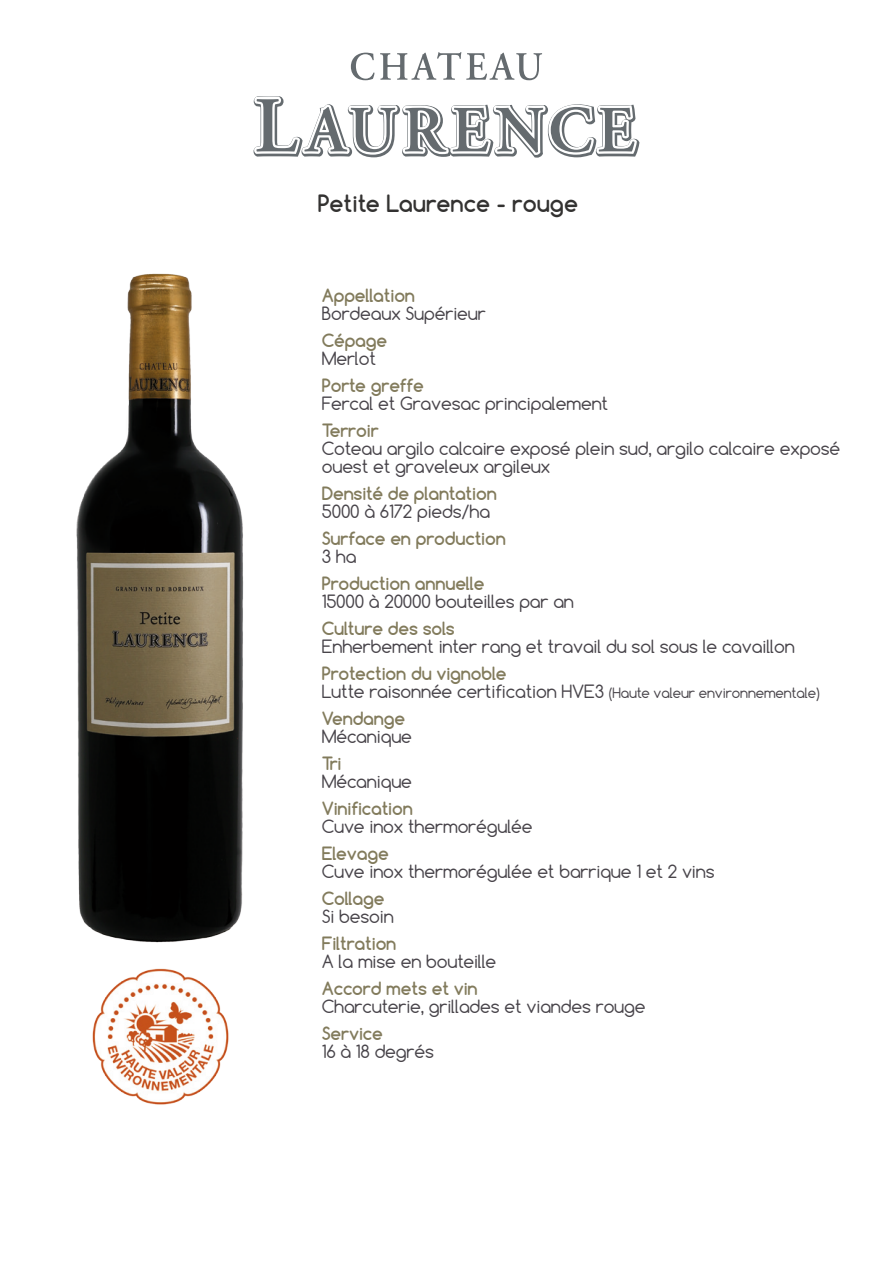
<style>
.page{position:relative;width:893px;height:1263px;background:#fff}
.page>*{position:absolute;margin:0;border:0;box-sizing:border-box;transform-origin:0 0}
.t1{font:700 22.5px "Comfortaa";color:#333231}
.t2{font:17.25px/18px "Comfortaa";letter-spacing:-.01em;color:#48444a}
.t3{font:700 17.25px "Comfortaa";letter-spacing:-.01em;color:#827b5c}
.s1{font-weight:700;color:#827b5c}
.s2{font-size:13.5px}
</style>
<div class="page">
<img style="left:76px;top:273px;width:168px;height:670px">
<svg style="left:253px;top:96px;width:386px;height:62px"></svg>
<svg style="left:351px;top:53px;width:23px;height:27px"></svg>
<svg style="left:380px;top:52px;width:162px;height:28px"></svg>
<img style="left:92px;top:968px;width:137px;height:137px">
<h1 class="t1" style="left:318px;top:189px;width:262px">Petite Laurence - rouge</h1>
<p class="t3" style="left:322px;top:284px;width:95px">Appellation</p>
<p class="t2" style="left:322px;top:304px;width:166px">Bordeaux Supérieur</p>
<p class="t3" style="left:322px;top:329px;width:67px">Cépage</p>
<p class="t2" style="left:322px;top:349px;width:56px">Merlot</p>
<p class="t3" style="left:322px;top:374px;width:104px">Porte greffe</p>
<p class="t2" style="left:322px;top:394px;width:288px">Fercal et Gravesac principalement</p>
<p class="t3" style="left:322px;top:419px;width:58px">Terroir</p>
<p class="t2" style="left:322px;top:439px;width:520px">Coteau argilo calcaire exposé plein sud, argilo calcaire exposé ouest et graveleux argileux</p>
<p class="t3" style="left:322px;top:482px;width:176px">Densité de plantation</p>
<p class="t2" style="left:322px;top:502px;width:170px">5000 à 6172 pieds/ha</p>
<p class="t3" style="left:322px;top:527px;width:186px">Surface en production</p>
<p class="t2" style="left:322px;top:547px;width:36px">3 ha</p>
<p class="t3" style="left:322px;top:572px;width:164px">Production annuelle</p>
<p class="t2" style="left:322px;top:592px;width:254px">15000 à 20000 bouteilles par an</p>
<p class="t3" style="left:322px;top:617px;width:135px">Culture des sols</p>
<p class="t2" style="left:322px;top:637px;width:474px">Enherbement inter rang et travail du sol sous le cavaillon</p>
<p class="t2" style="left:322px;top:664px;width:499px"><span class="s1">Protection du vignoble<br></span>Lutte raisonnée certification HVE3 <span class="s2">(Haute valeur environnementale)</span></p>
<p class="t3" style="left:322px;top:707px;width:85px">Vendange</p>
<p class="t2" style="left:322px;top:727px;width:92px">Mécanique</p>
<p class="t3" style="left:322px;top:752px;width:21px">Tri</p>
<p class="t2" style="left:322px;top:772px;width:92px">Mécanique</p>
<p class="t3" style="left:322px;top:797px;width:93px">Vinification</p>
<p class="t2" style="left:322px;top:817px;width:212px">Cuve inox thermorégulée</p>
<p class="t3" style="left:322px;top:842px;width:69px">Elevage</p>
<p class="t2" style="left:322px;top:862px;width:394px">Cuve inox thermorégulée et barrique 1 et 2 vins</p>
<p class="t3" style="left:322px;top:887px;width:64px">Collage</p>
<p class="t2" style="left:322px;top:907px;width:74px">Si besoin</p>
<p class="t3" style="left:322px;top:932px;width:76px">Filtration</p>
<p class="t2" style="left:322px;top:952px;width:176px">A la mise en bouteille</p>
<p class="t3" style="left:322px;top:977px;width:157px">Accord mets et vin</p>
<p class="t2" style="left:322px;top:997px;width:325px">Charcuterie, grillades et viandes rouge</p>
<p class="t3" style="left:322px;top:1022px;width:63px">Service</p>
<p class="t2" style="left:322px;top:1042px;width:114px">16 à 18 degrés</p>
</div>
